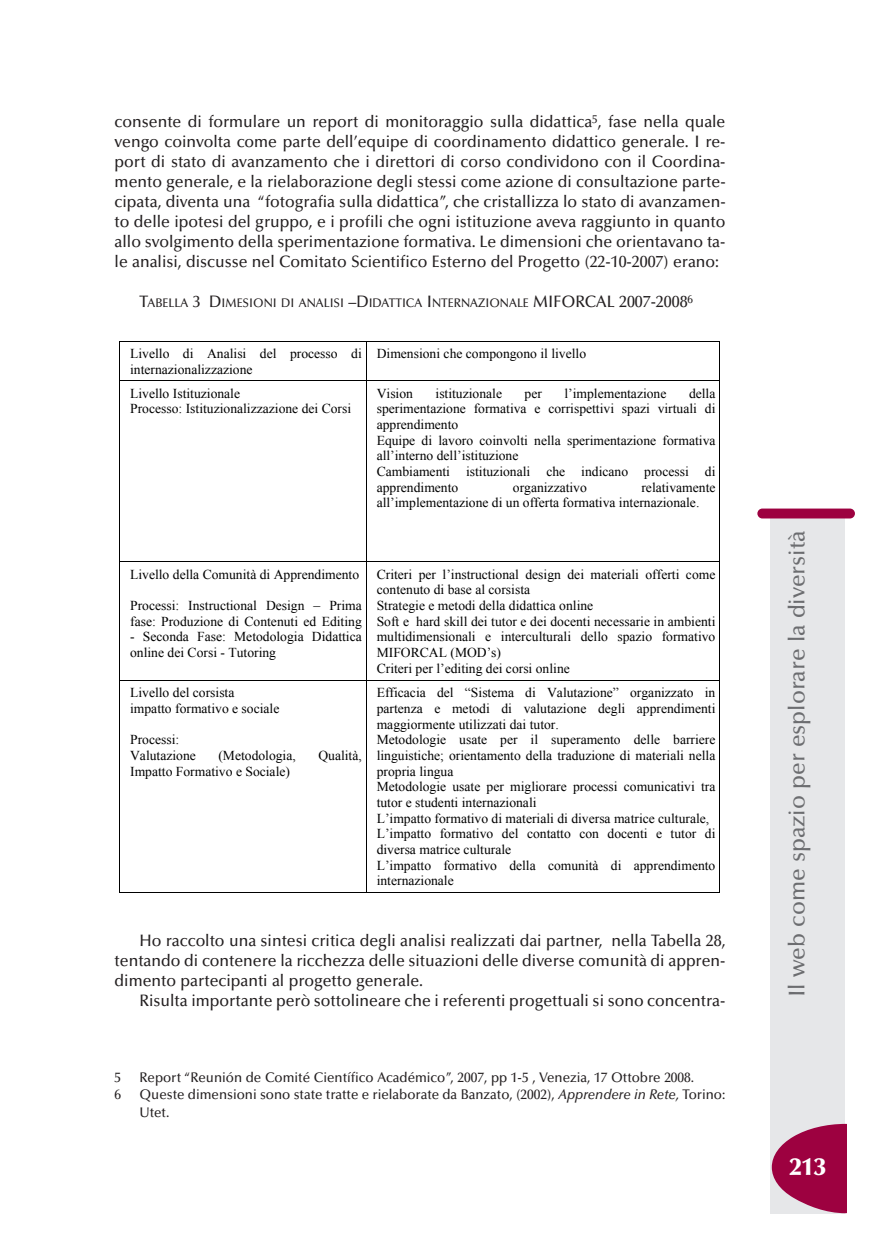
<style>
.page{position:relative;width:869px;height:1241px;background:#fff}
.page>*{position:absolute;margin:0;border:0;box-sizing:border-box;transform-origin:0 0}
.t1{font:900 24.5px "Optima";color:#fff}
.t2{font:500 22.75px "Optima";color:#6c6d70}
.t3{font:18.2px "Times New Roman";color:#000}
.t4{font:500 16.62px/19.9px "Optima";color:#231f20;text-align:justify;scale:.95 1}
.t5{font:500 14px/17.7px "Optima";color:#231f20;scale:.95 1}
.t6{font:13.65px/15.6px "Times New Roman";color:#000}
.t7{font:500 12.42px "Optima";color:#231f20;scale:.95 1}
.s1{font-size:16.62px}
.s2{font-style:italic}
</style>
<div class="page">
<div style="left:770px;top:516px;width:74px;height:697px;background:#e6e7e9"></div>
<div style="left:757px;top:508px;width:97px;height:10px;background:#9d0140;border-radius:5px"></div>
<svg style="left:771px;top:1123px;width:75px;height:89px"></svg>
<hr style="left:119px;top:341px;width:247px;height:1px;background:#000">
<hr style="left:366px;top:341px;width:353px;height:1px;background:#000">
<hr style="left:119px;top:345px;width:1px;height:36px;background:#000">
<hr style="left:366px;top:345px;width:1px;height:36px;background:#000">
<hr style="left:719px;top:345px;width:1px;height:36px;background:#000">
<hr style="left:119px;top:381px;width:247px;height:1px;background:#000">
<hr style="left:366px;top:381px;width:353px;height:1px;background:#000">
<hr style="left:119px;top:385px;width:1px;height:176px;background:#000">
<hr style="left:366px;top:385px;width:1px;height:176px;background:#000">
<hr style="left:719px;top:385px;width:1px;height:176px;background:#000">
<hr style="left:120px;top:561px;width:245px;height:1px;background:#000">
<hr style="left:367px;top:561px;width:352px;height:1px;background:#000">
<hr style="left:119px;top:566px;width:1px;height:113px;background:#000">
<hr style="left:365px;top:566px;width:1px;height:113px;background:#000">
<hr style="left:719px;top:566px;width:1px;height:113px;background:#000">
<hr style="left:120px;top:679px;width:245px;height:1px;background:#000">
<hr style="left:367px;top:679px;width:352px;height:1px;background:#000">
<hr style="left:119px;top:684px;width:1px;height:208px;background:#000">
<hr style="left:119px;top:892px;width:247px;height:1px;background:#000">
<hr style="left:366px;top:684px;width:1px;height:208px;background:#000">
<hr style="left:366px;top:892px;width:353px;height:1px;background:#000">
<hr style="left:719px;top:684px;width:1px;height:208px;background:#000">
<p class="t4" style="left:115px;top:113px;width:644px">consente di formulare un report di monitoraggio sulla didattica<sup>5</sup>, fase nella quale vengo coinvolta come parte dell’equipe di coordinamento didattico generale. I re&shy;port di stato di avanzamento che i direttori di corso condividono con il Coordina&shy;mento generale, e la rielaborazione degli stessi come azione di consultazione parte&shy;cipata, diventa una “fotografia sulla didattica”, che cristallizza lo stato di avanzamen&shy;to delle ipotesi del gruppo, e i profili che ogni istituzione aveva raggiunto in quanto allo svolgimento della sperimentazione formativa. Le dimensioni che orientavano ta&shy;le analisi, discusse nel Comitato Scientifico Esterno del Progetto (22-10-2007) erano:</p>
<p class="t7" style="left:139px;top:298px;width:584px"><span class="s1">T</span>ABELLA <span class="s1">3 D</span>IMESIONI DI ANALISI <span class="s1">–D</span>IDATTICA <span class="s1">I</span>NTERNAZIONALE <span class="s1">MIFORCAL 2007-2008</span><sup>6</sup></p>
<p class="t6" style="left:130px;top:345px;width:233px">Livello di Analisi del processo di internazionalizzazione</p>
<p class="t6" style="left:376px;top:345px;width:211px">Dimensioni che compongono il livello</p>
<p class="t6" style="left:130px;top:385px;width:222px">Livello Istituzionale<br>Processo: Istituzionalizzazione dei Corsi</p>
<p class="t6" style="left:376px;top:385px;width:38px">Vision</p>
<p class="t6" style="left:435px;top:385px;width:68px">istituzionale</p>
<p class="t6" style="left:524px;top:385px;width:19px">per</p>
<p class="t6" style="left:564px;top:385px;width:103px">l’implementazione</p>
<p class="t6" style="left:376px;top:385px;width:340px;text-indent:312px">della sperimentazione formativa e corrispettivi spazi virtuali di apprendimento<br>Equipe di lavoro coinvolti nella sperimentazione formativa all’interno dell’istituzione<br>Cambiamenti istituzionali che indicano processi di apprendimento</p>
<p class="t6" style="left:376px;top:479px;width:340px;text-indent:264px">relativamente all’implementazione di un offerta formativa internazionale.</p>
<p class="t6" style="left:512px;top:479px;width:75px">organizzativo</p>
<p class="t6" style="left:130px;top:566px;width:230px">Livello della Comunità di Apprendimento</p>
<p class="t6" style="left:130px;top:597px;width:233px">Processi: Instructional Design – Prima fase: Produzione di Contenuti ed Editing</p>
<p class="t6" style="left:130px;top:629px;width:233px">- Seconda Fase: Metodologia Didattica online dei Corsi - Tutoring</p>
<p class="t6" style="left:130px;top:685px;width:151px">Livello del corsista impatto formativo e sociale</p>
<p class="t6" style="left:130px;top:731px;width:67px">Processi:<br>Valutazione</p>
<p class="t6" style="left:218px;top:747px;width:79px">(Metodologia,</p>
<p class="t6" style="left:318px;top:747px;width:45px">Qualità,</p>
<p class="t6" style="left:130px;top:763px;width:161px">Impatto Formativo e Sociale)</p>
<p class="t6" style="left:376px;top:566px;width:340px">Criteri per l’instructional design dei materiali offerti come contenuto di base al corsista<br>Strategie e metodi della didattica online<br>Soft e hard skill dei tutor e dei docenti necessarie in ambienti multidimensionali e interculturali dello spazio formativo MIFORCAL (MOD’s)<br>Criteri per l’editing dei corsi online</p>
<p class="t6" style="left:376px;top:685px;width:340px">Efficacia del “Sistema di Valutazione” organizzato in partenza e metodi di valutazione degli apprendimenti maggiormente utilizzati dai tutor.<br>Metodologie usate per il superamento delle barriere linguistiche; orientamento della traduzione di materiali nella propria lingua<br>Metodologie usate per migliorare processi comunicativi tra tutor e studenti internazionali<br>L’impatto formativo di materiali di diversa matrice culturale, L’impatto formativo del contatto con docenti e tutor di diversa matrice culturale<br>L’impatto formativo della comunità di apprendimento internazionale</p>
<p class="t4" style="left:139px;top:932px;width:618px">Ho raccolto una sintesi critica degli analisi realizzati dai partner, nella Tabella 28,</p>
<p class="t4" style="left:115px;top:952px;width:644px">tentando di contenere la ricchezza delle situazioni delle diverse comunità di appren-</p>
<p class="t4" style="left:114px;top:972px;width:326px">dimento partecipanti al progetto generale.</p>
<p class="t4" style="left:139px;top:992px;width:618px">Risulta importante però sottolineare che i referenti progettuali si sono concentra-</p>
<p class="t3" style="left:145px;top:976px;width:14px">R</p>
<p class="t5" style="left:115px;top:1069px;width:9px">5</p>
<p class="t5" style="left:139px;top:1069px;width:585px">Report “Reunión de Comité Científico Académico”, 2007, pp 1-5 , Venezia, 17 Ottobre 2008.</p>
<p class="t5" style="left:115px;top:1086px;width:9px">6</p>
<p class="t5" style="left:139px;top:1086px;width:618px">Queste dimensioni sono state tratte e rielaborate da Banzato, (2002), <span class="s2">Apprendere in Rete,</span> Torino:<br>Utet.</p>
<p class="t2" style="left:787px;top:997px;width:468px;rotate:-90deg">Il web come spazio per esplorare la diversità</p>
<p class="t1" style="left:789px;top:1156px;width:38px">213</p>
</div>
